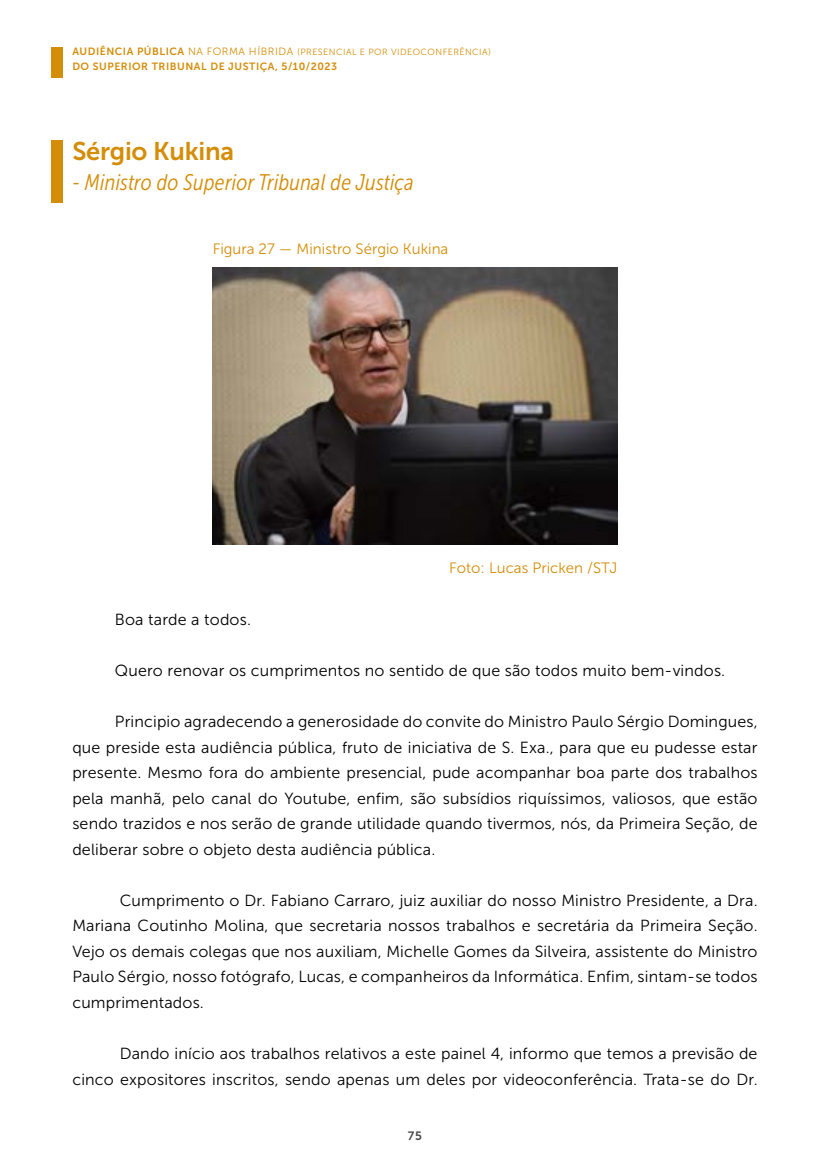
<style>
.page{position:relative;width:830px;height:1170px;background:#fff}
.page>*{position:absolute;margin:0;border:0;box-sizing:border-box;transform-origin:0 0}
.t1{font:25.5px "Museo Sans 700";letter-spacing:-.01em;color:#d48d08}
.t2{font:italic 22.5px "Museo Sans Cond 300";letter-spacing:.01em;color:#d48d08}
.t3{font:16.05px/25.5px "Museo Sans 300";letter-spacing:.01em;color:#000;text-align:justify}
.t4{font:15px "Museo Sans 300";color:#d48d08}
.t5{font:12px "Museo Sans 700";color:#4a4a49}
.t6{font:10.5px "Museo Sans 700";letter-spacing:.05em;color:#d48d08}
.t7{font:9px "Museo Sans 300";letter-spacing:.05em;color:#d48d08}
.s1{font-family:"Museo Sans 700";font-size:10.5px}
.s2{font-size:10.5px}
.s3{color:#d48c09}
</style>
<div class="page">
<div style="left:51px;top:47px;width:11px;height:31px;background:#d48d08"></div>
<div style="left:51px;top:140px;width:11px;height:62px;background:#d48d08"></div>
<img style="left:212px;top:268px;width:405px;height:276px">
<p class="t7" style="left:72px;top:47px;width:420px"><span class="s1">AUDIÊNCIA PÚBLICA</span> <span class="s2">NA FORMA HÍBRIDA</span> (PRESENCIAL E POR VIDEOCONFERÊNCIA)</p>
<p class="t6" style="left:72px;top:60px;width:266px">DO SUPERIOR TRIBUNAL DE JUSTIÇA, 5/10/2023</p>
<h1 class="t1" style="left:72px;top:136px;width:163px">Sérgio Kukina</h1>
<h2 class="t2" style="left:72px;top:170px;width:342px">- Ministro do Superior Tribunal de Justiça</h2>
<p class="t4" style="left:212px;top:240px;width:237px">Figura 27 <span class="s3">—</span> Ministro Sérgio Kukina</p>
<p class="t4" style="left:449px;top:560px;width:169px">Foto: Lucas Pricken /STJ</p>
<p class="t3" style="left:115px;top:607px;width:137px">Boa tarde a todos.</p>
<p class="t3" style="left:115px;top:658px;width:611px">Quero renovar os cumprimentos no sentido de que são todos muito bem-vindos.</p>
<p class="t3" style="left:72px;top:709px;width:686px;text-indent:43px">Principio agradecendo a generosidade do convite do Ministro Paulo Sérgio Domingues, que preside esta audiência pública, fruto de iniciativa de S. Exa., para que eu pudesse estar presente. Mesmo fora do ambiente presencial, pude acompanhar boa parte dos trabalhos pela manhã, pelo canal do Youtube, enfim, são subsídios riquíssimos, valiosos, que estão sendo trazidos e nos serão de grande utilidade quando tivermos, nós, da Primeira Seção, de deliberar sobre o objeto desta audiência pública.</p>
<p class="t3" style="left:72px;top:887px;width:686px;text-indent:47px">Cumprimento o Dr. Fabiano Carraro, juiz auxiliar do nosso Ministro Presidente, a Dra.<br>Mariana Coutinho Molina, que secretaria nossos trabalhos e secretária da Primeira Seção.<br>Vejo os demais colegas que nos auxiliam, Michelle Gomes da Silveira, assistente do Ministro Paulo Sérgio, nosso fotógrafo, Lucas, e companheiros da Informática. Enfim, sintam-se todos cumprimentados.</p>
<p class="t3" style="left:72px;top:1040px;width:686px;text-align:right">Dando início aos trabalhos relativos a este painel 4, informo que temos a previsão de<br>cinco expositores inscritos, sendo apenas um deles por videoconferência. Trata-se do Dr.</p>
<p class="t5" style="left:407px;top:1128px;width:15px">75</p>
</div>
